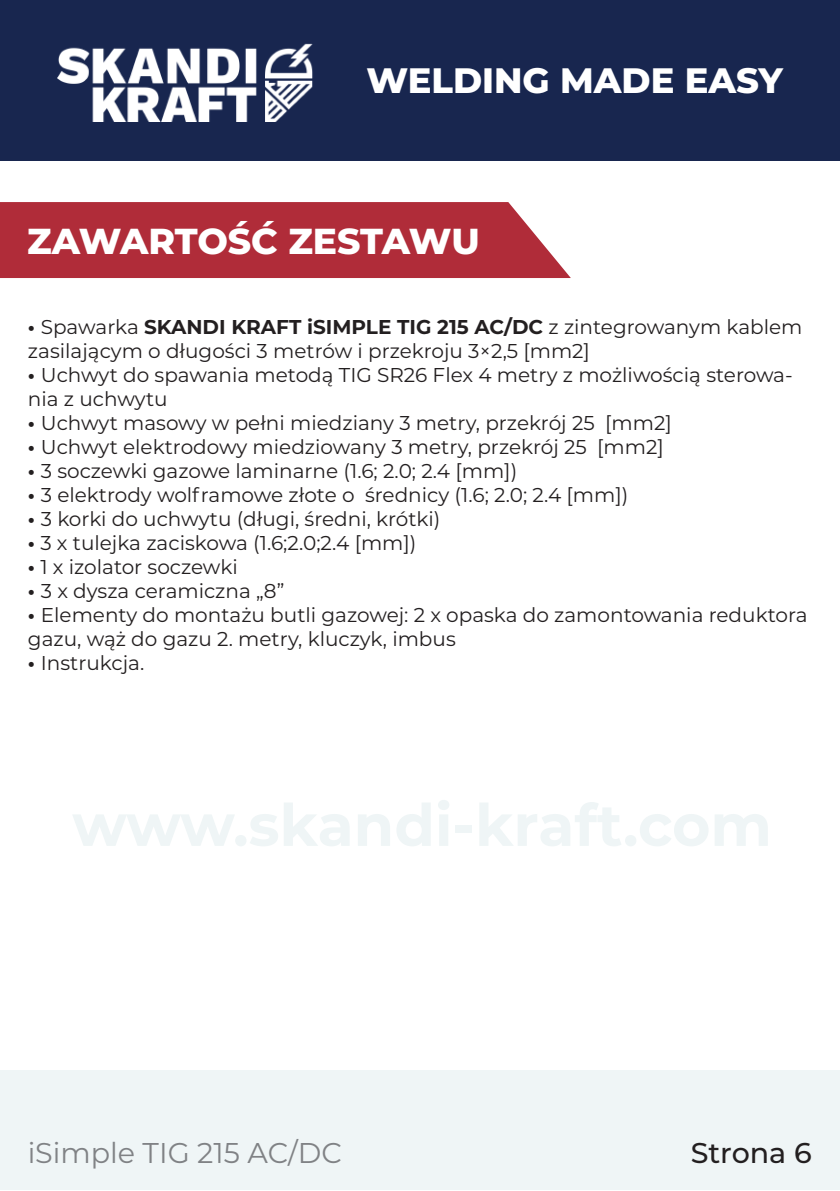
<style>
.page{position:relative;width:840px;height:1191px;background:#fff}
.page>*{position:absolute;margin:0;border:0;box-sizing:border-box;transform-origin:0 0}
.t1{font:800 36px "Montserrat";letter-spacing:-.005em;color:#fff}
.t2{font:800 35.2px "Montserrat";color:#fff}
.t3{font:28.6px "Montserrat";color:#808285}
.t4{font:500 28.6px "Montserrat";color:#231f20}
.t5{font:20px/24px "Montserrat";color:#231f20}
.s1{font-weight:700}
</style>
<div class="page">
<div style="left:0;top:0;width:839px;height:161px;background:#18264f"></div>
<img style="left:58px;top:43px;width:255px;height:78px">
<div style="left:0;top:1070px;width:839px;height:120px;background:#eff5f6"></div>
<div style="left:0;top:202px;width:570px;height:76px;background:#b02c39"></div>
<h2 class="t2" style="left:366px;top:57px;width:418px">WELDING MADE EASY</h2>
<h1 class="t1" style="left:27px;top:217px;width:454px">ZAWARTOŚĆ ZESTAWU</h1>
<p class="t5" style="left:28px;top:314px;width:775px"><span class="s1">•</span> Spawarka <span class="s1">SKANDI KRAFT iSIMPLE TIG 215 AC/DC</span> z zintegrowanym kablem zasilającym o długości 3 metrów i przekroju 3×2,5 [mm2]</p>
<p class="t5" style="left:28px;top:362px;width:765px"><span class="s1">•</span> Uchwyt do spawania metodą TIG SR26 Flex 4 metry z możliwością sterowa&shy;nia z uchwytu</p>
<p class="t5" style="left:28px;top:410px;width:645px"><span class="s1">•</span> Uchwyt masowy w pełni miedziany 3 metry, przekrój 25 [mm2]</p>
<p class="t5" style="left:28px;top:434px;width:637px"><span class="s1">•</span> Uchwyt elektrodowy miedziowany 3 metry, przekrój 25 [mm2]</p>
<p class="t5" style="left:28px;top:458px;width:490px"><span class="s1">•</span> 3 soczewki gazowe laminarne (1.6; 2.0; 2.4 [mm])</p>
<p class="t5" style="left:28px;top:482px;width:601px"><span class="s1">•</span> 3 elektrody wolframowe złote o średnicy (1.6; 2.0; 2.4 [mm])</p>
<p class="t5" style="left:28px;top:506px;width:413px"><span class="s1">•</span> 3 korki do uchwytu (długi, średni, krótki)</p>
<p class="t5" style="left:28px;top:530px;width:390px"><span class="s1">•</span> 3 x tulejka zaciskowa (1.6;2.0;2.4 [mm])</p>
<p class="t5" style="left:28px;top:554px;width:211px"><span class="s1">•</span> 1 x izolator soczewki</p>
<p class="t5" style="left:28px;top:578px;width:258px"><span class="s1">•</span> 3 x dysza ceramiczna „8”</p>
<p class="t5" style="left:28px;top:602px;width:780px"><span class="s1">•</span> Elementy do montażu butli gazowej: 2 x opaska do zamontowania reduktora gazu, wąż do gazu 2. metry, kluczyk, imbus</p>
<p class="t5" style="left:28px;top:650px;width:118px"><span class="s1">•</span> Instrukcja.</p>
<h3 class="t3" style="left:28px;top:1132px;width:315px">iSimple TIG 215 AC/DC</h3>
<h3 class="t4" style="left:690px;top:1132px;width:122px">Strona 6</h3>
</div>
